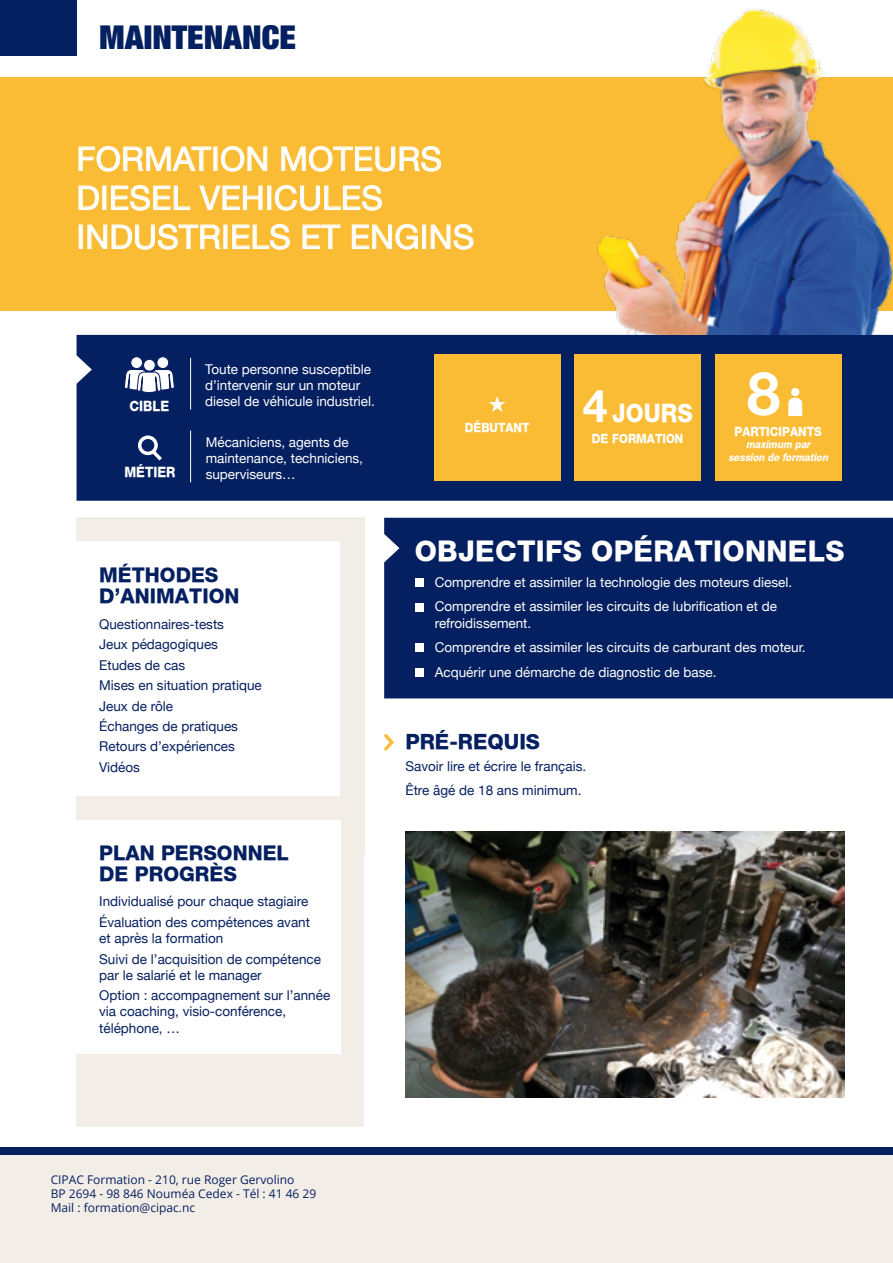
<style>
.page{position:relative;width:893px;height:1263px;background:#fff}
.page>*{position:absolute;margin:0;border:0;box-sizing:border-box;transform-origin:0 0}
.t1{font:700 60px "Helvetica Neue";color:#fff}
.t2{font:33px/39px "Helvetica Neue";letter-spacing:.01em;color:#fff}
.t3{font:900 condensed 33px "Helvetica Neue LT Std";color:#052060}
.t4{font:800 28.5px "Helvetica Neue";letter-spacing:.01em;color:#fff}
.t5{font:800 25.5px "Helvetica Neue";color:#fff;scale:.9 1}
.t6{font:800 21px "Helvetica Neue";color:#052060}
.t7{font:800 20.25px/21px "Helvetica Neue";color:#052060}
.t8{font:800 14.25px "Helvetica Neue";color:#fff;scale:.9 1}
.t9{font:13.5px/20.4px "Helvetica Neue";color:#052060}
.t10{font:13.5px/24.8px "Helvetica Neue";color:#fff}
.t11{font:800 12.75px "Helvetica Neue";color:#fff;scale:.9 1}
.t12{font:12px/14.4px "Open Sans";color:#052060}
.t13{font:italic 800 10.5px/12.6px "Helvetica Neue";color:#fff;text-align:center;scale:.9 1}
.s1{font-weight:700;font-size:45px}
</style>
<div class="page">
<div style="left:0;top:1147px;width:893px;height:8px;background:#052060"></div>
<div style="left:0;top:1155px;width:893px;height:108px;background:#f3ede7"></div>
<div style="left:76px;top:518px;width:288px;height:337px;background:#f3ede7"></div>
<div style="left:0;top:0;width:77px;height:55px;background:#052060"></div>
<div style="left:0;top:77px;width:893px;height:233px;background:#fabc34"></div>
<div style="left:77px;top:335px;width:816px;height:166px;background:#052060"></div>
<div style="left:384px;top:518px;width:509px;height:180px;background:#052060"></div>
<div style="left:77px;top:850px;width:287px;height:277px;background:#f3ede7"></div>
<div style="left:1px;top:541px;width:339px;height:254px;background:#fff"></div>
<div style="left:0;top:820px;width:340px;height:233px;background:#fff"></div>
<svg style="left:79px;top:146px;width:132px;height:26px"></svg>
<svg style="left:221px;top:146px;width:46px;height:26px"></svg>
<svg style="left:281px;top:146px;width:160px;height:26px"></svg>
<svg style="left:79px;top:185px;width:20px;height:25px"></svg>
<svg style="left:111px;top:185px;width:79px;height:26px"></svg>
<svg style="left:199px;top:185px;width:64px;height:25px"></svg>
<div style="left:267px;top:186px;width:4px;height:24px;border:1px solid #fff"></div>
<svg style="left:275px;top:185px;width:107px;height:26px"></svg>
<div style="left:79px;top:225px;width:4px;height:24px;border:1px solid #fff"></div>
<svg style="left:87px;top:224px;width:134px;height:26px"></svg>
<svg style="left:232px;top:224px;width:58px;height:26px"></svg>
<svg style="left:302px;top:224px;width:38px;height:25px"></svg>
<svg style="left:352px;top:224px;width:66px;height:26px"></svg>
<div style="left:422px;top:225px;width:4px;height:24px;border:1px solid #fff"></div>
<svg style="left:431px;top:224px;width:15px;height:26px"></svg>
<div style="left:575px;top:354px;width:126px;height:126px;background:#fabc34"></div>
<div style="left:434px;top:354px;width:126px;height:126px;background:#fabc34"></div>
<svg style="left:489px;top:396px;width:17px;height:16px"></svg>
<div style="left:415px;top:578px;width:8px;height:9px;background:#fff"></div>
<div style="left:415px;top:603px;width:8px;height:8px;background:#fff"></div>
<div style="left:415px;top:644px;width:8px;height:8px;background:#fff"></div>
<div style="left:415px;top:668px;width:8px;height:9px;background:#fff"></div>
<svg style="left:384px;top:734px;width:10px;height:17px"></svg>
<hr style="left:190px;top:431px;width:1px;height:51px;background:#fff">
<svg style="left:137px;top:435px;width:27px;height:27px"></svg>
<svg style="left:124px;top:355px;width:51px;height:46px"></svg>
<hr style="left:190px;top:358px;width:1px;height:51px;background:#fff">
<div style="left:715px;top:354px;width:126px;height:126px;background:#fabc34"></div>
<svg style="left:788px;top:396px;width:14px;height:20px"></svg>
<div style="left:791px;top:388px;width:8px;height:8px;background:#fff;border-radius:50%"></div>
<img style="left:405px;top:831px;width:439px;height:266px">
<img style="left:446px;top:8px;width:447px;height:327px">
<h2 class="t3" style="left:99px;top:16px;width:198px">MAINTENANCE</h2>
<h2 class="t2" style="left:77px;top:141px;width:399px">FORMATION MOTEURS<br>DIESEL VEHICULES<br>INDUSTRIELS ET ENGINS</h2>
<p class="t10" style="left:205px;top:362px;width:168px;line-height:16.2px">Toute personne susceptible d’intervenir sur un moteur</p>
<p class="t8" style="left:130px;top:397px;width:46px">CIBLE</p>
<p class="t10" style="left:205px;top:390px;width:171px">diesel de véhicule industriel.</p>
<p class="t10" style="left:206px;top:434px;width:159px;line-height:16.2px">Mécaniciens, agents de maintenance, techniciens,</p>
<p class="t8" style="left:124px;top:464px;width:58px">MÉTIER</p>
<p class="t10" style="left:206px;top:463px;width:92px">superviseurs…</p>
<p class="t11" style="left:465px;top:420px;width:74px">DÉBUTANT</p>
<h3 class="t5" style="left:583px;top:398px;width:124px"><span class="s1">4</span> JOURS</h3>
<p class="t11" style="left:592px;top:431px;width:103px">DE FORMATION</p>
<h1 class="t1" style="left:747px;top:346px;width:35px">8</h1>
<p class="t11" style="left:735px;top:423px;width:98px">PARTICIPANTS</p>
<p class="t13" style="left:728px;top:438px;width:115px">maximum par session de formation</p>
<h3 class="t7" style="left:99px;top:564px;width:142px">MÉTHODES<br>D’ANIMATION</h3>
<p class="t9" style="left:99px;top:614px;width:164px">Questionnaires-tests<br>Jeux pédagogiques<br>Etudes de cas<br>Mises en situation pratique<br>Jeux de rôle<br>Échanges de pratiques<br>Retours d’expériences<br>Vidéos</p>
<h3 class="t7" style="left:99px;top:842px;width:191px">PLAN PERSONNEL<br>DE PROGRÈS</h3>
<p class="t9" style="left:99px;top:892px;width:212px">Individualisé pour chaque stagiaire<br>Évaluation des compétences avant</p>
<p class="t9" style="left:99px;top:929px;width:223px">et après la formation<br>Suivi de l’acquisition de compétence</p>
<p class="t9" style="left:99px;top:965px;width:233px">par le salarié et le manager<br>Option : accompagnement sur l’année</p>
<p class="t9" style="left:99px;top:1004px;width:189px;line-height:16.2px">via coaching, visio-conférence, téléphone, …</p>
<p class="t12" style="left:51px;top:1172px;width:267px">CIPAC Formation - 210, rue Roger Gervolino<br>BP 2694 - 98 846 Nouméa Cedex - Tél : 41 46 29<br>Mail : formation@cipac.nc</p>
<h3 class="t4" style="left:415px;top:534px;width:431px">OBJECTIFS OPÉRATIONNELS</h3>
<p class="t10" style="left:435px;top:570px;width:359px">Comprendre et assimiler la technologie des moteurs diesel.<br>Comprendre et assimiler les circuits de lubrification et de</p>
<p class="t10" style="left:435px;top:611px;width:372px">refroidissement.<br>Comprendre et assimiler les circuits de carburant des moteur.<br>Acquérir une démarche de diagnostic de base.</p>
<h3 class="t6" style="left:405px;top:729px;width:136px">PRÉ-REQUIS</h3>
<p class="t9" style="left:405px;top:754px;width:182px;line-height:24.8px">Savoir lire et écrire le français.<br>Être âgé de 18 ans minimum.</p>
</div>
